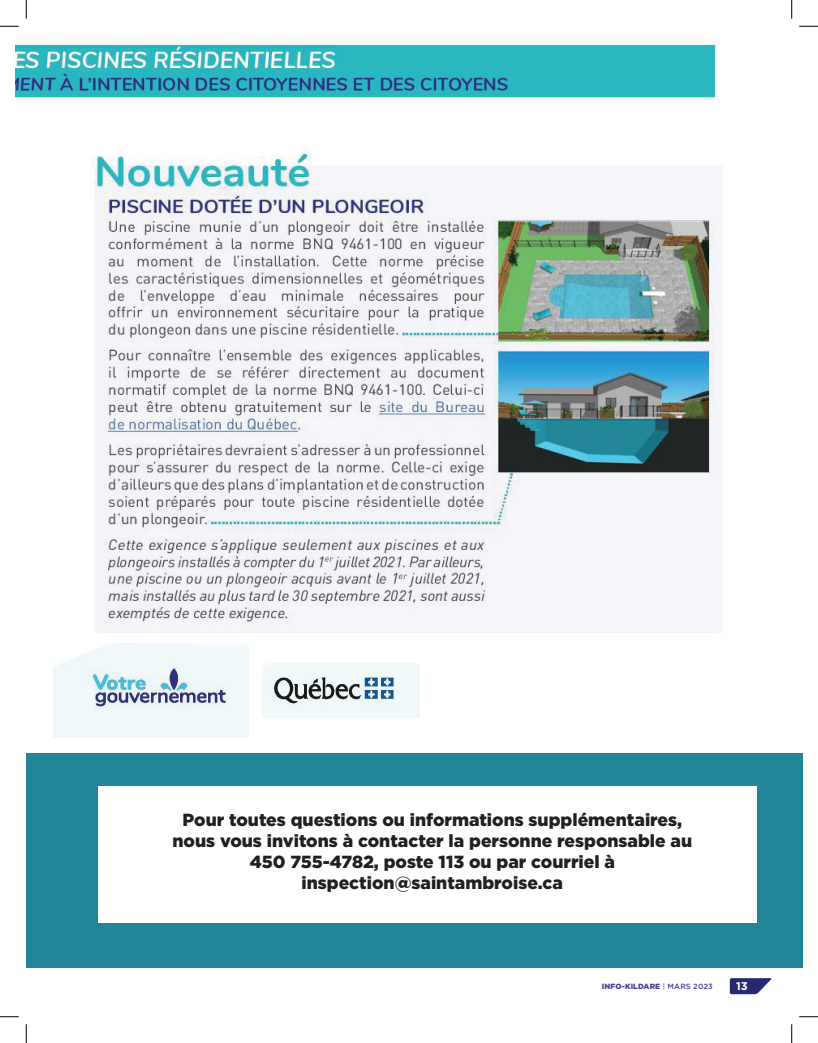
<style>
.page{position:relative;width:818px;height:1043px;background:#fff}
.page>*{position:absolute;margin:0;border:0;box-sizing:border-box;transform-origin:0 0}
.t1{font:900 17.5px/21px "Gotham HTF";color:#231f20;text-align:center}
.t2{font:700 11.25px "Gotham HTF";color:#fff}
.t3{font:900 7.5px "Gotham HTF";letter-spacing:.02em;color:#513a97}
.s1{font-weight:400}
.s2{font-weight:500}
</style>
<div class="page">
<svg style="left:729px;top:978px;width:43px;height:16px"></svg>
<img style="left:15px;top:42px;width:703px;height:59px">
<img style="left:91px;top:149px;width:631px;height:501px">
<img style="left:54px;top:643px;width:194px;height:94px">
<img style="left:262px;top:663px;width:157px;height:54px">
<div style="left:26px;top:753px;width:776px;height:215px;background:#238698"></div>
<div style="left:98px;top:786px;width:658px;height:137px;background:#fff"></div>
<svg style="left:0;top:25px;width:19px;height:2px"></svg>
<svg style="left:799px;top:25px;width:19px;height:2px"></svg>
<svg style="left:0;top:1016px;width:19px;height:1px"></svg>
<svg style="left:799px;top:1016px;width:19px;height:1px"></svg>
<svg style="left:25px;top:0;width:2px;height:19px"></svg>
<svg style="left:25px;top:1024px;width:2px;height:18px"></svg>
<svg style="left:791px;top:0;width:1px;height:19px"></svg>
<svg style="left:791px;top:1024px;width:1px;height:18px"></svg>
<p class="t1" style="left:172px;top:808px;width:521px">Pour toutes questions ou informations supplémentaires, nous vous invitons à contacter la personne responsable au 450 755-4782, poste 113 ou par courriel à inspection@saintambroise.ca</p>
<p class="t3" style="left:601px;top:982px;width:113px">INFO-KILDARE <span class="s1">|</span> <span class="s2">MARS 2023</span></p>
<p class="t2" style="left:736px;top:979px;width:13px">13</p>
</div>
